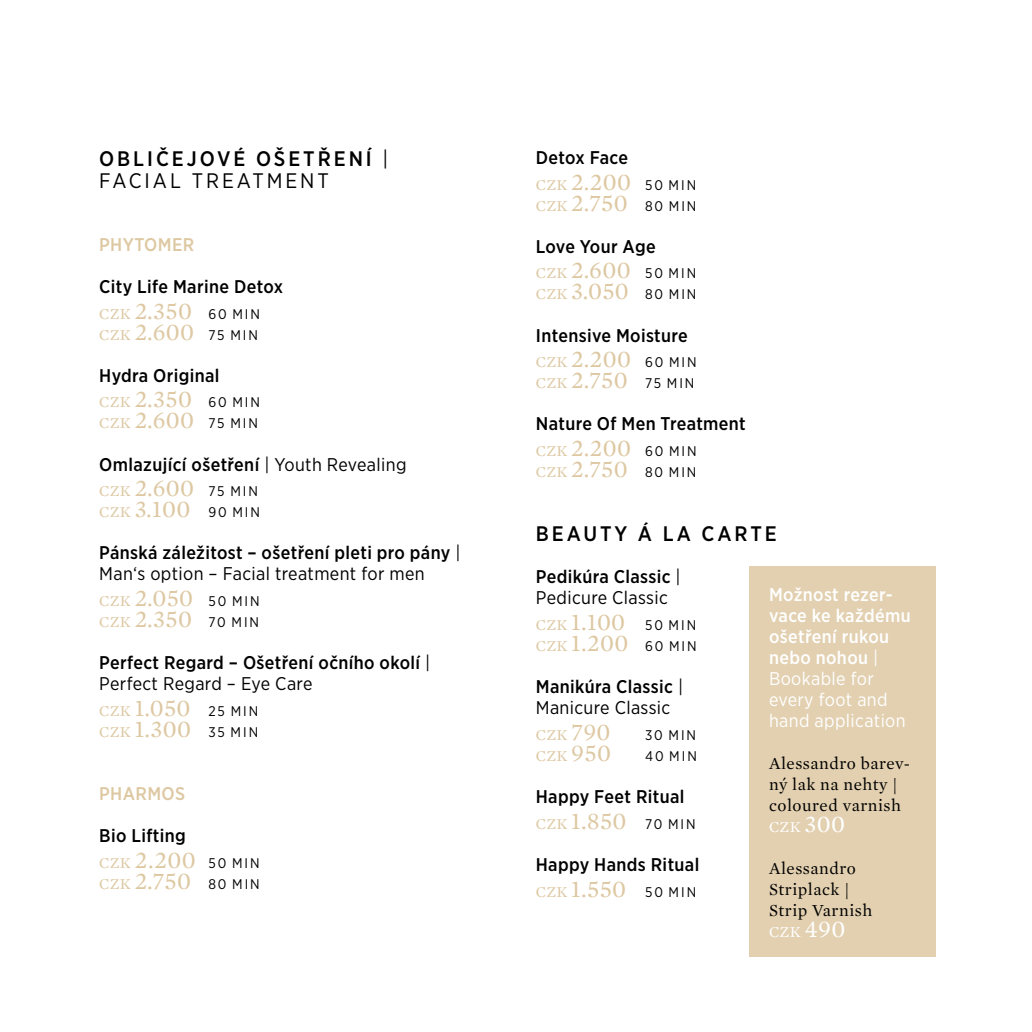
<style>
.page{position:relative;width:1032px;height:1032px;background:#fff}
.page>*{position:absolute;margin:0;border:0;box-sizing:border-box;transform-origin:0 0}
.t1{font:24.5px/21px "Mercury Text G1";letter-spacing:.01em;color:#ddc8a2}
.t2{font:500 21px/21.9px "Gotham Narrow";letter-spacing:.14em;color:#000}
.t3{font:500 18.38px/21px "Gotham Narrow";letter-spacing:.02em;color:#000}
.t4{font:500 18.38px/21px "Gotham Narrow";letter-spacing:.02em;color:#fff}
.t5{font:18.38px/21px "Gotham Narrow";letter-spacing:.02em;color:#000}
.t6{font:500 18.38px "Gotham Narrow";letter-spacing:.02em;color:#ddc8a2}
.t7{font:17.15px/21px "Mercury Text G1";letter-spacing:.03em;color:#000}
.t8{font:15.4px "Mercury Text G1";letter-spacing:.01em;color:#ddc8a2}
.t9{font:15.4px "Mercury Text G1";letter-spacing:.01em;color:#fff}
.t10{font:14px "Gotham Narrow";letter-spacing:.14em;color:#000}
.s1{font-weight:400}
.s2{font-size:15.4px}
.s3{font-family:"Gotham Narrow";font-size:14px;color:#000}
.s4{font-weight:500}
.s5{font-size:24.5px}
</style>
<div class="page">
<div style="left:749px;top:566px;width:187px;height:390px;background:#e2d0b0"></div>
<p class="t2" style="left:99px;top:147px;width:291px">OBLIČEJOVÉ OŠETŘENÍ <span class="s1">|<br>FACIAL TREATMENT</span></p>
<p class="t6" style="left:99px;top:232px;width:97px">PHYTOMER</p>
<p class="t3" style="left:99px;top:275px;width:185px">City Life Marine Detox</p>
<p class="t1" style="left:99px;top:299px;width:162px"><span class="s2">CZK</span> 2.350 <span class="s3">60 MIN<br></span><span class="s2">CZK</span> 2.600 <span class="s3">75 MIN</span></p>
<p class="t3" style="left:99px;top:364px;width:122px">Hydra Original</p>
<p class="t1" style="left:99px;top:387px;width:162px"><span class="s2">CZK</span> 2.350 <span class="s3">60 MIN<br></span><span class="s2">CZK</span> 2.600 <span class="s3">75 MIN</span></p>
<p class="t3" style="left:99px;top:453px;width:309px">Omlazující ošetření <span class="s1">| Youth Revealing</span></p>
<p class="t1" style="left:99px;top:476px;width:162px"><span class="s2">CZK</span> 2.600 <span class="s3">75 MIN<br></span><span class="s2">CZK</span> 3.100 <span class="s3">90 MIN</span></p>
<p class="t3" style="left:99px;top:542px;width:363px">Pánská záležitost – ošetření pleti pro pány <span class="s1">|<br>Man‘s option – Facial treatment for men</span></p>
<p class="t1" style="left:99px;top:586px;width:162px"><span class="s2">CZK</span> 2.050 <span class="s3">50 MIN<br></span><span class="s2">CZK</span> 2.350 <span class="s3">70 MIN</span></p>
<p class="t3" style="left:99px;top:652px;width:333px">Perfect Regard – Ošetření očního okolí <span class="s1">|<br>Perfect Regard – Eye Care</span></p>
<p class="t1" style="left:99px;top:696px;width:160px"><span class="s2">CZK</span> 1.050 <span class="s3">25 MIN<br></span><span class="s2">CZK</span> 1.300 <span class="s3">35 MIN</span></p>
<p class="t6" style="left:99px;top:782px;width:87px">PHARMOS</p>
<p class="t3" style="left:99px;top:825px;width:88px">Bio Lifting</p>
<p class="t1" style="left:99px;top:848px;width:162px"><span class="s2">CZK</span> 2.200 <span class="s3">50 MIN<br></span><span class="s2">CZK</span> 2.750 <span class="s3">80 MIN</span></p>
<p class="t3" style="left:536px;top:146px;width:94px">Detox Face</p>
<p class="t1" style="left:536px;top:170px;width:162px"><span class="s2">CZK</span> 2.200 <span class="s3">50 MIN<br></span><span class="s2">CZK</span> 2.750 <span class="s3">80 MIN</span></p>
<p class="t3" style="left:536px;top:235px;width:121px">Love Your Age</p>
<p class="t1" style="left:536px;top:259px;width:162px"><span class="s2">CZK</span> 2.600 <span class="s3">50 MIN<br></span><span class="s2">CZK</span> 3.050 <span class="s3">80 MIN</span></p>
<p class="t3" style="left:536px;top:324px;width:154px">Intensive Moisture</p>
<p class="t1" style="left:536px;top:347px;width:162px"><span class="s2">CZK</span> 2.200 <span class="s3">60 MIN<br></span><span class="s2">CZK</span> 2.750 <span class="s3">75 MIN</span></p>
<p class="t3" style="left:536px;top:413px;width:212px">Nature Of Men Treatment</p>
<p class="t1" style="left:536px;top:436px;width:162px"><span class="s2">CZK</span> 2.200 <span class="s3">60 MIN<br></span><span class="s2">CZK</span> 2.750 <span class="s3">80 MIN</span></p>
<p class="t2" style="left:536px;top:523px;width:242px">BEAUTY Á LA CARTE</p>
<p class="t5" style="left:536px;top:566px;width:146px"><span class="s4">Pedikúra Classic</span> |<br>Pedicure Classic</p>
<p class="t1" style="left:536px;top:610px;width:162px"><span class="s2">CZK</span> 1.100 <span class="s3">50 MIN<br></span><span class="s2">CZK</span> 1.200 <span class="s3">60 MIN</span></p>
<p class="t5" style="left:536px;top:676px;width:149px"><span class="s4">Manikúra Classic</span> |<br>Manicure Classic</p>
<p class="t8" style="left:536px;top:724px;width:76px">CZK <span class="s5">790</span></p>
<p class="t10" style="left:645px;top:727px;width:53px">30 MIN</p>
<p class="t8" style="left:536px;top:745px;width:77px">CZK <span class="s5">950</span></p>
<p class="t10" style="left:645px;top:748px;width:53px">40 MIN</p>
<p class="t3" style="left:536px;top:786px;width:150px">Happy Feet Ritual</p>
<p class="t1" style="left:536px;top:809px;width:161px"><span class="s2">CZK</span> 1.850 <span class="s3">70 MIN</span></p>
<p class="t3" style="left:536px;top:854px;width:165px">Happy Hands Ritual</p>
<p class="t1" style="left:536px;top:877px;width:162px"><span class="s2">CZK</span> 1.550 <span class="s3">50 MIN</span></p>
<p class="t4" style="left:769px;top:583px;width:143px">Možnost rezer&shy;vace ke každému ošetření rukou nebo nohou <span class="s1">|<br>Bookable for every foot and hand application</span></p>
<p class="t7" style="left:769px;top:751px;width:143px">Alessandro barev&shy;ný lak na nehty | coloured varnish</p>
<p class="t9" style="left:769px;top:815px;width:78px">CZK <span class="s5">300</span></p>
<p class="t7" style="left:769px;top:856px;width:105px">Alessandro<br>Striplack |<br>Strip Varnish</p>
<p class="t9" style="left:769px;top:920px;width:78px">CZK <span class="s5">490</span></p>
</div>
